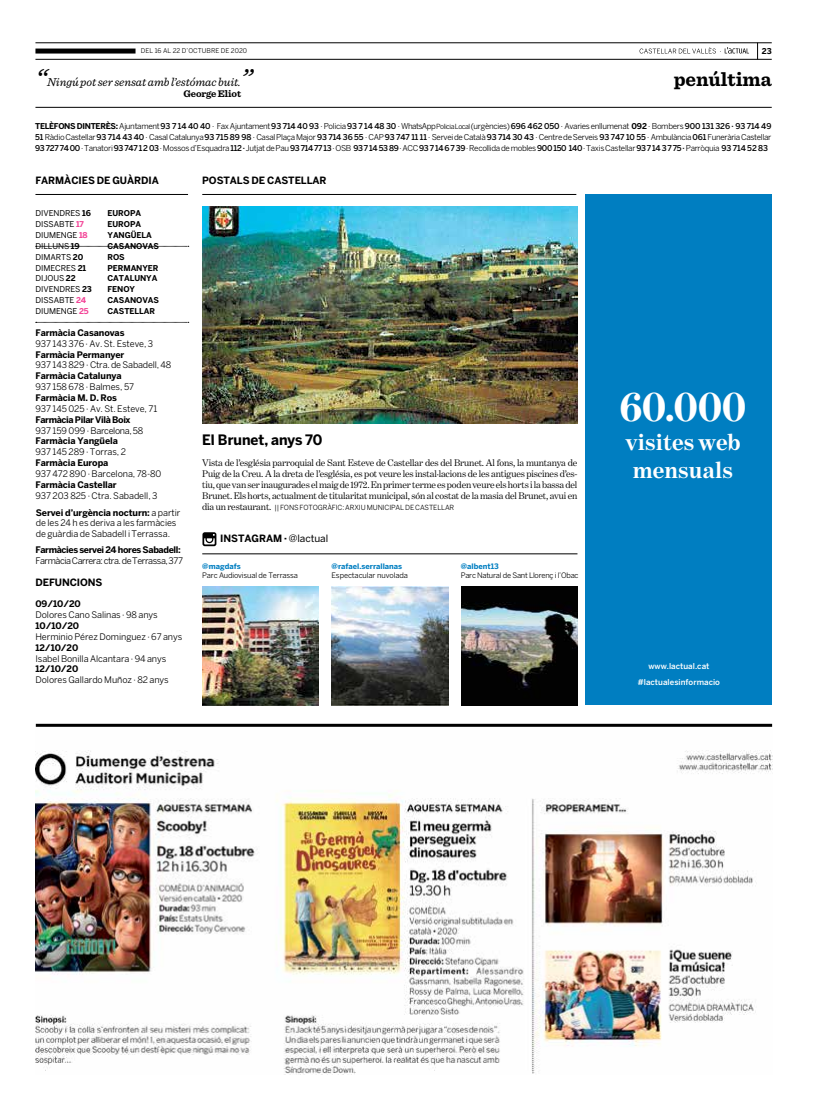
<style>
.page{position:relative;width:820px;height:1106px;background:#fff}
.page>*{position:absolute;margin:0;border:0;box-sizing:border-box;transform-origin:0 0}
.t1{font:700 43.1px "Benton Modern One";color:#fff}
.t2{font:italic 30px "Sentinel";color:#000}
.t3{font:700 23.4px/28px "Benton Modern One";letter-spacing:.005em;color:#fff;text-align:center}
.t4{font:700 20px "Sentinel";letter-spacing:-.005em;color:#000}
.t5{font:700 14.3px "Benton Sans";color:#000}
.t6{font:italic 12px "Sentinel";letter-spacing:-.005em;color:#000}
.t7{font:700 10px "Benton Sans";letter-spacing:-.01em;color:#000}
.t8{font:700 10px "Sentinel";letter-spacing:-.005em;color:#000}
.t9{font:9.7px/10.9px "Benton Modern One";letter-spacing:-.015em;color:#000;text-align:justify}
.t10{font:9px/10px "Benton Sans";letter-spacing:-.005em;color:#000}
.t11{font:700 9px "Benton Sans";letter-spacing:-.01em;color:#000}
.t12{font:700 9px "Benton Sans";letter-spacing:-.04em;color:#000}
.t13{font:8px/10.9px "Benton Sans";letter-spacing:-.035em;color:#000;text-align:justify}
.t14{font:700 8px "Benton Sans";letter-spacing:-.01em;color:#000}
.t15{font:8px "Benton Sans";color:#000}
.t16{font:500 8px "Benton Sans";color:#fff}
.t17{font:700 8px "Benton Sans";color:#f34497}
.t18{font:7.5px "Benton Sans";letter-spacing:-.02em;color:#000}
.t19{font:700 7.5px "Benton Sans";color:#007ec1}
.t20{font:7px "Benton Sans";letter-spacing:-.015em;color:#000}
.t21{font:6.5px "Benton Sans";letter-spacing:.005em;color:#000}
.s1{font-weight:700}
.s2{font-weight:500}
.s3{font-size:7px}
.s4{font-weight:700;color:#f34497}
.s5{color:#000}
.s6{font-family:"Benton Sans";font-size:7px}
.s7{font-weight:400}
</style>
<div class="page">
<svg style="left:757px;top:44px;width:1px;height:15px"></svg>
<svg style="left:639px;top:47px;width:109px;height:7px"></svg>
<hr style="left:35px;top:107px;width:736px;height:1px;background:#000">
<hr style="left:35px;top:43px;width:736px;height:1px;background:#000">
<hr style="left:35px;top:59px;width:736px;height:1px;background:#000">
<div style="left:35px;top:49px;width:100px;height:5px;background:#000"></div>
<svg style="left:36px;top:246px;width:153px;height:1px"></svg>
<svg style="left:36px;top:322px;width:153px;height:1px"></svg>
<img style="left:202px;top:586px;width:116px;height:119px">
<img style="left:331px;top:586px;width:117px;height:119px">
<img style="left:461px;top:586px;width:116px;height:119px">
<svg style="left:202px;top:532px;width:14px;height:14px"></svg>
<hr style="left:202px;top:194px;width:374px;height:1px;background:#000">
<hr style="left:202px;top:553px;width:375px;height:1px;background:#000">
<img style="left:202px;top:207px;width:375px;height:216px">
<hr style="left:35px;top:194px;width:153px;height:1px;background:#000">
<img style="left:36px;top:726px;width:735px;height:348px">
<hr style="left:36px;top:723px;width:735px;height:3px;background:#000">
<div style="left:585px;top:194px;width:186px;height:511px;background:#007ec1"></div>
<p class="t21" style="left:141px;top:47px;width:108px">DEL 16 AL 22 D’octubre DE 2020</p>
<p class="t14" style="left:761px;top:46px;width:11px">23</p>
<h2 class="t2" style="left:35px;top:56px;width:13px">“</h2>
<h3 class="t6" style="left:47px;top:73px;width:195px">Ningú pot ser sensat amb l’estómac buit.</h3>
<h2 class="t2" style="left:240px;top:56px;width:13px">”</h2>
<p class="t8" style="left:183px;top:86px;width:59px">George Eliot</p>
<h3 class="t4" style="left:673px;top:64px;width:99px">penúltima</h3>
<p class="t13" style="left:35px;top:121px;width:737px"><span class="s1">TELÈFONS DINTERÈS:</span> Ajuntament <span class="s2">93 7 14 40 40</span> · Fax Ajuntament <span class="s2">93 714 40 93</span> · Policia <span class="s2">93 7 14 48 30</span> · WhatsApp <span class="s3">Policia Local</span> (urgències) <span class="s2">696 462 050</span> · Avaries enllumenat <span class="s1">092</span> · Bombers <span class="s2">900 131 326 · 93 714 49<br>51</span> Ràdio Castellar <span class="s2">93 714 43 40</span> · Casal Catalunya <span class="s2">93 715 89 98</span> · Casal Plaça M ajor <span class="s2">93 714 36 55</span> · CAP <span class="s2">93 747 11 11</span> · Servei de Català <span class="s2">93 714 30 43</span> · Centre de Serveis <span class="s2">93 747 10 55</span> · Ambulància <span class="s2">061</span> Funerària Castellar <span class="s2">93 727 74 00</span> · Tanatori <span class="s2">93 747 1 2 03</span> · M ossos d’Esquadra <span class="s2">112 ·</span>Jutjat de Pau <span class="s2">93 714 77 13</span> · OSB <span class="s2">93 7 14 53 89</span> · ACC</p>
<p class="t13" style="left:419px;top:143px;width:350px"><span class="s2">93 7 14 6 7 39</span> · Recollida de mobles <span class="s2">900 150 140</span> · Taxis Castellar <span class="s2">93 7 14 3 7 75 ·</span> Parròquia <span class="s2">93 714 52 83</span></p>
<p class="t7" style="left:35px;top:174px;width:125px">FARMÀCIES DE GUÀRDIA</p>
<p class="t15" style="left:35px;top:209px;width:6px">DIVENDRES</p>
<p class="t14" style="left:82px;top:209px;width:10px">16</p>
<p class="t14" style="left:107px;top:209px;width:35px">EUROPA</p>
<p class="t15" style="left:35px;top:219px;width:6px">DISSA</p>
<p class="t15" style="left:59px;top:219px;width:26px">BTE <span class="s4">17</span></p>
<p class="t14" style="left:107px;top:219px;width:35px">EUROPA</p>
<p class="t15" style="left:35px;top:230px;width:7px">DIUMENGE</p>
<p class="t17" style="left:79px;top:230px;width:23px">18 <span class="s5">Y</span></p>
<p class="t14" style="left:113px;top:230px;width:40px">ANGÜELA</p>
<p class="t15" style="left:35px;top:241px;width:6px">DILLUNS</p>
<p class="t14" style="left:71px;top:241px;width:10px">19</p>
<p class="t14" style="left:107px;top:241px;width:53px">CASANOVAS</p>
<p class="t15" style="left:35px;top:252px;width:6px">DIMARTS</p>
<p class="t14" style="left:73px;top:252px;width:12px">20</p>
<p class="t14" style="left:107px;top:252px;width:19px">ROS</p>
<p class="t15" style="left:35px;top:263px;width:6px">DIME</p>
<p class="t15" style="left:55px;top:263px;width:12px">CRES</p>
<p class="t14" style="left:78px;top:263px;width:10px">21</p>
<p class="t14" style="left:107px;top:263px;width:6px">Per</p>
<p class="t14" style="left:123px;top:263px;width:31px">manyer</p>
<p class="t15" style="left:35px;top:274px;width:6px">DIJOUS</p>
<p class="t14" style="left:66px;top:274px;width:11px">22</p>
<p class="t14" style="left:107px;top:274px;width:51px">CATALUNYA</p>
<p class="t15" style="left:35px;top:285px;width:6px">DIVENDRES</p>
<p class="t14" style="left:82px;top:285px;width:11px">23</p>
<p class="t14" style="left:107px;top:285px;width:29px">FENOY</p>
<p class="t15" style="left:35px;top:295px;width:6px">DISSA</p>
<p class="t15" style="left:59px;top:295px;width:29px">BTE <span class="s4">24</span></p>
<p class="t14" style="left:107px;top:295px;width:53px">CASANOVAS</p>
<p class="t15" style="left:35px;top:306px;width:7px">DIUMENGE</p>
<p class="t17" style="left:79px;top:306px;width:11px">25</p>
<p class="t14" style="left:107px;top:306px;width:49px">CASTELLAR</p>
<p class="t11" style="left:35px;top:327px;width:90px">Farmàcia Casanovas</p>
<p class="t10" style="left:35px;top:338px;width:119px">937 143 376 · Av. St. Esteve, 3</p>
<p class="t11" style="left:35px;top:349px;width:90px">Farmàcia Permanyer</p>
<p class="t10" style="left:35px;top:360px;width:137px">937 143 829 · Ctra. de Sabadell, 48</p>
<p class="t11" style="left:35px;top:370px;width:88px">Farmàcia Catalunya</p>
<p class="t10" style="left:35px;top:382px;width:100px">937 158 678 · Balmes, 57</p>
<p class="t11" style="left:35px;top:392px;width:83px">Farmàcia M. D. Ros</p>
<p class="t10" style="left:35px;top:403px;width:123px">937 145 025 · Av. St. Esteve, 71</p>
<p class="t12" style="left:35px;top:414px;width:97px">Farmàcia Pilar Vilà Boix</p>
<p class="t10" style="left:35px;top:425px;width:109px">937 159 099 · Barcelona, 58</p>
<p class="t11" style="left:35px;top:436px;width:84px">Farmàcia Yangüela</p>
<p class="t10" style="left:35px;top:447px;width:92px">937 145 289 · Torras, 2</p>
<p class="t11" style="left:35px;top:457px;width:74px">Farmàcia Europa</p>
<p class="t10" style="left:35px;top:468px;width:127px">937 472 890 · Barcelona, 78-80</p>
<p class="t11" style="left:35px;top:479px;width:83px">Farmàcia Castellar</p>
<p class="t10" style="left:35px;top:490px;width:123px">937 203 825 · Ctra. Sabadell, 3</p>
<p class="t10" style="left:36px;top:508px;width:146px"><span class="s1">Servei d’urgència nocturn:</span> a partir de les 24 h es deriva a les farmàcies de guàrdia de Sabadell i Terrassa.</p>
<p class="t12" style="left:35px;top:544px;width:147px">Farmàcies servei 24 hores Sabadell:</p>
<p class="t10" style="left:35px;top:555px;width:149px">Farmàcia Carrera: ctra. de Terrassa, 377</p>
<p class="t7" style="left:35px;top:576px;width:68px">DEFUNCIONS</p>
<p class="t11" style="left:35px;top:598px;width:47px">09/10/20</p>
<p class="t10" style="left:35px;top:610px;width:124px">Dolores Cano Salinas · 98 anys</p>
<p class="t11" style="left:35px;top:620px;width:45px">10/10/20</p>
<p class="t10" style="left:35px;top:631px;width:148px">Herminio Pérez Dominguez · 67 anys</p>
<p class="t11" style="left:35px;top:642px;width:44px">12/10/20</p>
<p class="t10" style="left:35px;top:653px;width:132px">Isabel Bonilla Alcantara · 94 anys</p>
<p class="t11" style="left:35px;top:664px;width:44px">12/10/20</p>
<p class="t10" style="left:35px;top:675px;width:135px">Dolores Gallardo M uñoz · 82 anys</p>
<p class="t7" style="left:202px;top:174px;width:126px">POSTALS DE CASTELLAR</p>
<h3 class="t5" style="left:202px;top:431px;width:122px">El Brunet, anys 70</h3>
<p class="t9" style="left:202px;top:457px;width:376px">Vista de l’església parroquial de Sant Esteve de Castellar des del Brunet. Al fons, la muntanya de Puig de la Creu. A la dreta de l’església, es pot veure les instal·lacions de les antigues piscines d’es&shy;tiu, que van ser inaugurades el maig de 1972. En primer terme es poden veure els horts i la bassa del Brunet. Els horts, actualment de titularitat municipal, són al costat de la masia del Brunet, avui en dia un restaurant. <span class="s6">|| fon</span></p>
<p class="t20" style="left:294px;top:503px;width:30px">s FOTOGRÀ</p>
<p class="t20" style="left:332px;top:503px;width:19px">FIC: ARXIU</p>
<p class="t20" style="left:366px;top:503px;width:54px">MUNICIPALDECAS</p>
<p class="t20" style="left:429px;top:503px;width:10px">TELLAR</p>
<p class="t7" style="left:220px;top:532px;width:109px">INSTAGRAM · <span class="s7">@lactual</span></p>
<p class="t19" style="left:202px;top:562px;width:40px">@magdafs</p>
<p class="t19" style="left:331px;top:562px;width:72px">@rafael.serrallanas</p>
<p class="t19" style="left:460px;top:562px;width:39px">@albent13</p>
<p class="t18" style="left:202px;top:571px;width:97px">Parc Audiovisual de Terrassa</p>
<p class="t18" style="left:331px;top:571px;width:78px">Espectacular nuvolada</p>
<p class="t18" style="left:460px;top:571px;width:119px">Parc Natural de Sant Llorenç i l’Obac</p>
<h1 class="t1" style="left:619px;top:382px;width:128px">60.000</h1>
<h3 class="t3" style="left:625px;top:427px;width:116px">visites web mensuals</h3>
<p class="t16" style="left:648px;top:661px;width:62px">www.lactual.cat</p>
<p class="t16" style="left:637px;top:677px;width:84px">#lactualesinformacio</p>
</div>
